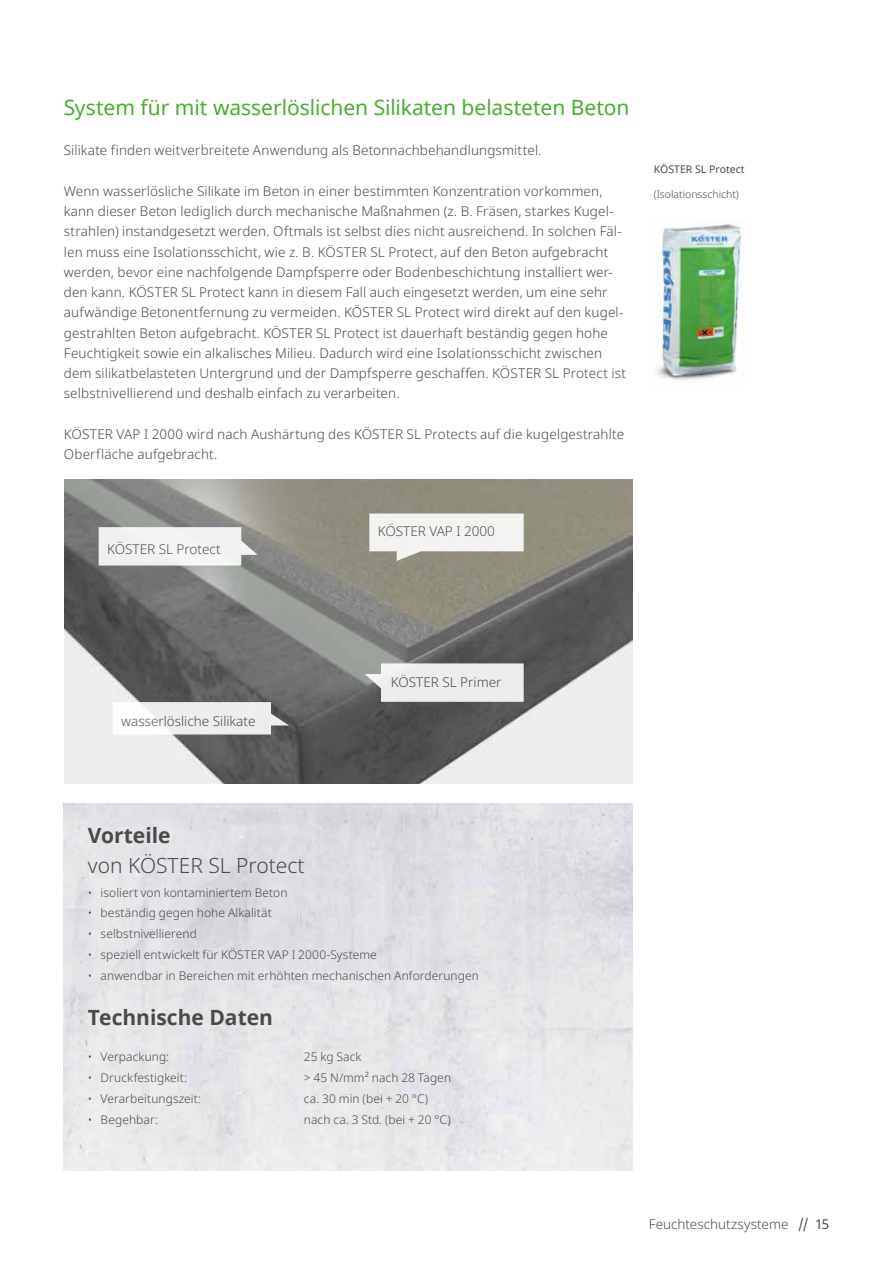
<style>
.page{position:relative;width:893px;height:1263px;background:#fff}
.page>*{position:absolute;margin:0;border:0;box-sizing:border-box;transform-origin:0 0}
.t1{font:21px "Noto Sans";color:#49ad33}
.t2{font:700 21px "Noto Sans";color:#4a4a49}
.t3{font:300 21px "Noto Sans";color:#4a4a49}
.t4{font:300 13.5px/20.2px "Noto Sans";letter-spacing:.01em;color:#4a4a49}
.t5{font:300 12px "Noto Sans";letter-spacing:.005em;color:#4a4a49}
.t6{font:300 10.5px "Noto Sans";color:#4a4a49}
.t7{font:10.5px "Noto Sans";color:#4a4a49}
.s1{font-weight:400}
</style>
<div class="page">
<img style="left:64px;top:479px;width:568px;height:304px">
<svg style="left:369px;top:513px;width:155px;height:48px"></svg>
<svg style="left:113px;top:702px;width:176px;height:32px"></svg>
<svg style="left:99px;top:527px;width:159px;height:38px"></svg>
<img style="left:648px;top:220px;width:96px;height:161px">
<svg style="left:365px;top:663px;width:159px;height:39px;background:#e1e1e1"></svg>
<h1 class="t1" style="left:64px;top:93px;width:567px">System für mit wasserlöslichen Silikaten belasteten Beton</h1>
<p class="t4" style="left:64px;top:141px;width:479px">Silikate finden weitverbreitete Anwendung als Betonnachbehandlungsmittel.</p>
<p class="t4" style="left:64px;top:181px;width:564px">Wenn wasserlösliche Silikate im Beton in einer bestimmten Konzentration vorkommen, kann dieser Beton lediglich durch mechanische Maßnahmen (z. B. Fräsen, starkes Kugel&shy;strahlen) instandgesetzt werden. Oftmals ist selbst dies nicht ausreichend. In solchen Fäl&shy;len muss eine Isolationsschicht, wie z. B. KÖSTER SL Protect, auf den Beton aufgebracht werden, bevor eine nachfolgende Dampfsperre oder Bodenbeschichtung installiert wer&shy;den kann. KÖSTER SL Protect kann in diesem Fall auch eingesetzt werden, um eine sehr aufwändige Betonentfernung zu vermeiden. KÖSTER SL Protect wird direkt auf den kugel&shy;gestrahlten Beton aufgebracht. KÖSTER SL Protect ist dauerhaft beständig gegen hohe Feuchtigkeit sowie ein alkalisches Milieu. Dadurch wird eine Isolationsschicht zwischen dem silikatbelasteten Untergrund und der Dampfsperre geschaffen. KÖSTER SL Protect ist selbstnivellierend und deshalb einfach zu verarbeiten.</p>
<p class="t4" style="left:64px;top:424px;width:562px">KÖSTER VAP I 2000 wird nach Aushärtung des KÖSTER SL Protects auf die kugelgestrahlte<br>Oberfläche aufgebracht.</p>
<p class="t4" style="left:107px;top:539px;width:115px">KÖSTER SL Protect</p>
<p class="t4" style="left:378px;top:522px;width:119px">KÖSTER VAP I 2000</p>
<p class="t7" style="left:654px;top:162px;width:92px">KÖSTER SL Protect</p>
<p class="t6" style="left:654px;top:187px;width:87px">(Isolationsschicht)</p>
<p class="t4" style="left:121px;top:711px;width:136px">wasserlösliche Silikate</p>
<h1 class="t2" style="left:88px;top:820px;width:84px">Vorteile</h1>
<h1 class="t3" style="left:88px;top:850px;width:218px">von KÖSTER SL Protect</h1>
<p class="t4" style="left:391px;top:672px;width:112px">KÖSTER SL Primer</p>
<p class="t5" style="left:88px;top:884px;width:201px">• isoliert von kontaminiertem Beton</p>
<p class="t5" style="left:88px;top:904px;width:185px">• beständig gegen hohe Alkalität</p>
<p class="t5" style="left:88px;top:925px;width:111px">• selbstnivellierend</p>
<p class="t5" style="left:88px;top:946px;width:290px">• speziell entwickelt für KÖSTER VAP I 2000-Systeme</p>
<p class="t5" style="left:88px;top:967px;width:393px">• anwendbar in Bereichen mit erhöhten mechanischen Anforderungen</p>
<h1 class="t2" style="left:88px;top:1003px;width:187px">Technische Daten</h1>
<p class="t5" style="left:88px;top:1049px;width:83px">• Verpackung:</p>
<p class="t5" style="left:304px;top:1049px;width:59px">25 kg Sack</p>
<p class="t5" style="left:88px;top:1069px;width:101px">• Druckfestigkeit:</p>
<p class="t5" style="left:304px;top:1069px;width:149px">&gt; 45 N/mm² nach 28 Tagen</p>
<p class="t5" style="left:88px;top:1090px;width:115px">• Verarbeitungszeit:</p>
<p class="t5" style="left:304px;top:1090px;width:126px">ca. 30 min (bei + 20 °C)</p>
<p class="t5" style="left:88px;top:1111px;width:72px">• Begehbar:</p>
<p class="t5" style="left:304px;top:1111px;width:148px">nach ca. 3 Std. (bei + 20 °C)</p>
<p class="t4" style="left:649px;top:1214px;width:182px">Feuchteschutzsysteme <span class="s1">// 15</span></p>
</div>
